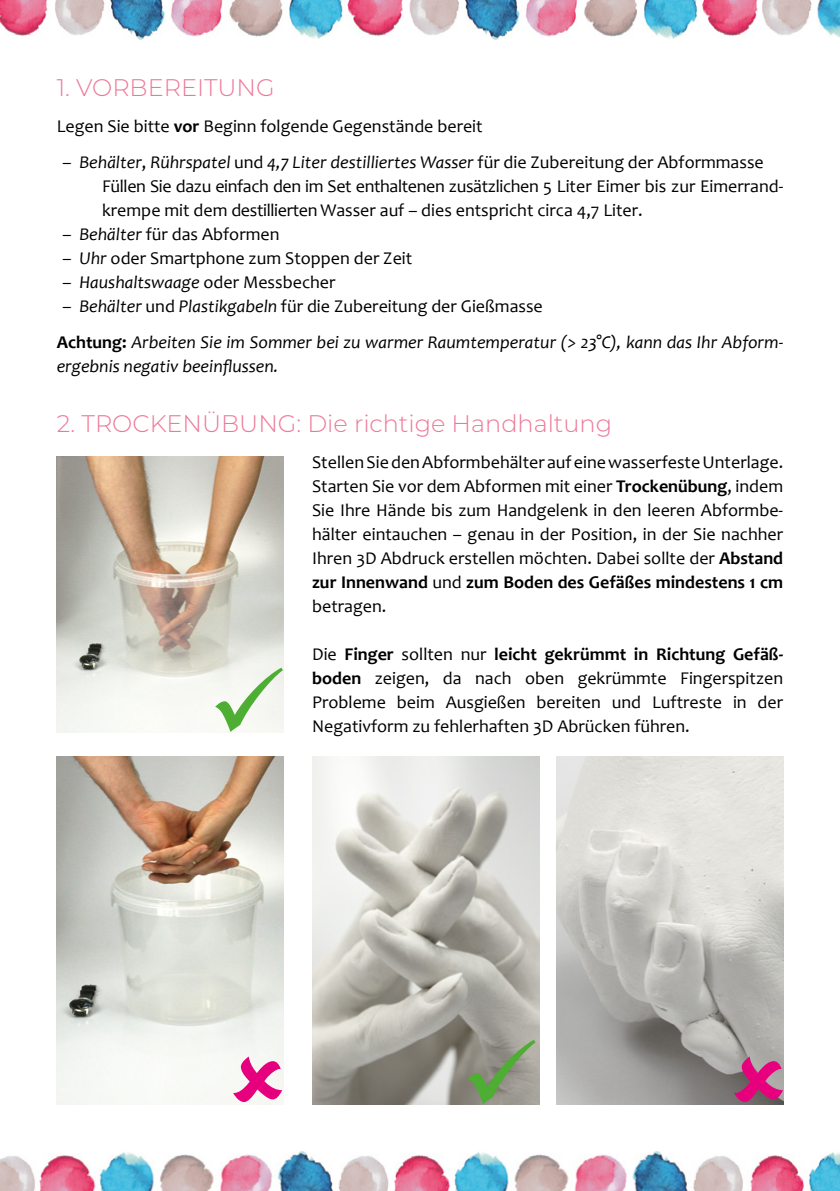
<style>
.page{position:relative;width:840px;height:1191px;background:#fff}
.page>*{position:absolute;margin:0;border:0;box-sizing:border-box;transform-origin:0 0}
.t1{font:300 24px "Montserrat";color:#ee7899}
.t2{font:18px/24px "Candara";color:#000;text-align:justify}
.t3{font:italic 18px/36px "Candara";color:#000}
.s1{font-weight:700}
.s2{font-style:italic}
.s3{font-style:normal}
.s4{font-weight:700;font-style:normal}
</style>
<div class="page">
<img style="left:312px;top:756px;width:227px;height:348px">
<img style="left:57px;top:756px;width:226px;height:348px">
<img style="left:556px;top:756px;width:226px;height:348px">
<img style="left:57px;top:456px;width:226px;height:276px">
<img style="left:775px;top:1152px;width:64px;height:39px">
<img style="left:394px;top:1151px;width:381px;height:40px">
<img style="left:0;top:1151px;width:389px;height:40px">
<img style="left:0;top:0;width:22px;height:36px">
<img style="left:22px;top:0;width:381px;height:40px">
<img style="left:409px;top:0;width:402px;height:40px">
<img style="left:811px;top:0;width:28px;height:37px">
<div style="left:233px;top:1055px;width:49px;height:47px;background:#f6f8f3"></div>
<svg style="left:733px;top:1055px;width:49px;height:47px"></svg>
<div style="left:215px;top:666px;width:68px;height:66px;background:#f6f7f2"></div>
<svg style="left:467px;top:1038px;width:68px;height:66px"></svg>
<h1 class="t1" style="left:57px;top:71px;width:219px">1. VORBEREITUNG</h1>
<p class="t2" style="left:57px;top:114px;width:427px">Legen Sie bitte <span class="s1">vor</span> Beginn folgende Gegenstände bereit</p>
<p class="t2" style="left:102px;top:150px;width:682px;text-align:left;text-indent:-40px">– <span class="s2">Behälter</span>, <span class="s2">Rührspatel</span> und <span class="s2">4,7 Liter destilliertes Wasser</span> für die Zubereitung der Abformmasse<br>Füllen Sie dazu einfach den im Set enthaltenen zusätzlichen 5 Liter Eimer bis zur Eimerrand&shy;krempe mit dem destillierten Wasser auf – dies entspricht circa 4,7 Liter.</p>
<p class="t2" style="left:62px;top:222px;width:218px">– <span class="s2">Behälter</span> für das Abformen</p>
<p class="t2" style="left:62px;top:246px;width:351px">– <span class="s2">Uhr</span> oder Smartphone zum Stoppen der Zeit</p>
<p class="t2" style="left:62px;top:270px;width:274px">– <span class="s2">Haushaltswaage</span> oder Messbecher</p>
<p class="t3" style="left:57px;top:288px;width:726px;text-indent:6px"><span class="s3">–</span> Behälter <span class="s3">und</span> Plastikgabeln <span class="s3">für die Zubereitung der Gießmasse<br></span><span class="s4">Achtung:</span> Arbeiten Sie im Sommer bei zu warmer Raumtemperatur (&gt; 23°C), kann das Ihr Abform-</p>
<p class="t3" style="left:57px;top:348px;width:223px">ergebnis negativ beeinflussen.</p>
<h1 class="t1" style="left:57px;top:407px;width:556px">2. TROCKENÜBUNG: Die richtige Handhaltung</h1>
<p class="t2" style="left:312px;top:450px;width:472px">Stellen Sie den Abformbehälter auf eine wasserfeste Unterlage.<br>Starten Sie vor dem Abformen mit einer <span class="s1">Trockenübung</span>, indem Sie Ihre Hände bis zum Handgelenk in den leeren Abformbe&shy;hälter eintauchen – genau in der Position, in der Sie nachher Ihren 3D Abdruck erstellen möchten. Dabei sollte der <span class="s1">Abstand zur Innenwand</span> und <span class="s1">zum Boden des Gefäßes mindestens 1 cm </span>betragen.</p>
<p class="t2" style="left:312px;top:642px;width:472px">Die <span class="s1">Finger</span> sollten nur <span class="s1">leicht gekrümmt in Richtung Gefäß&shy;boden</span> zeigen, da nach oben gekrümmte Fingerspitzen Probleme beim Ausgießen bereiten und Luftreste in der Negativform zu fehlerhaften 3D Abrücken führen.</p>
</div>
